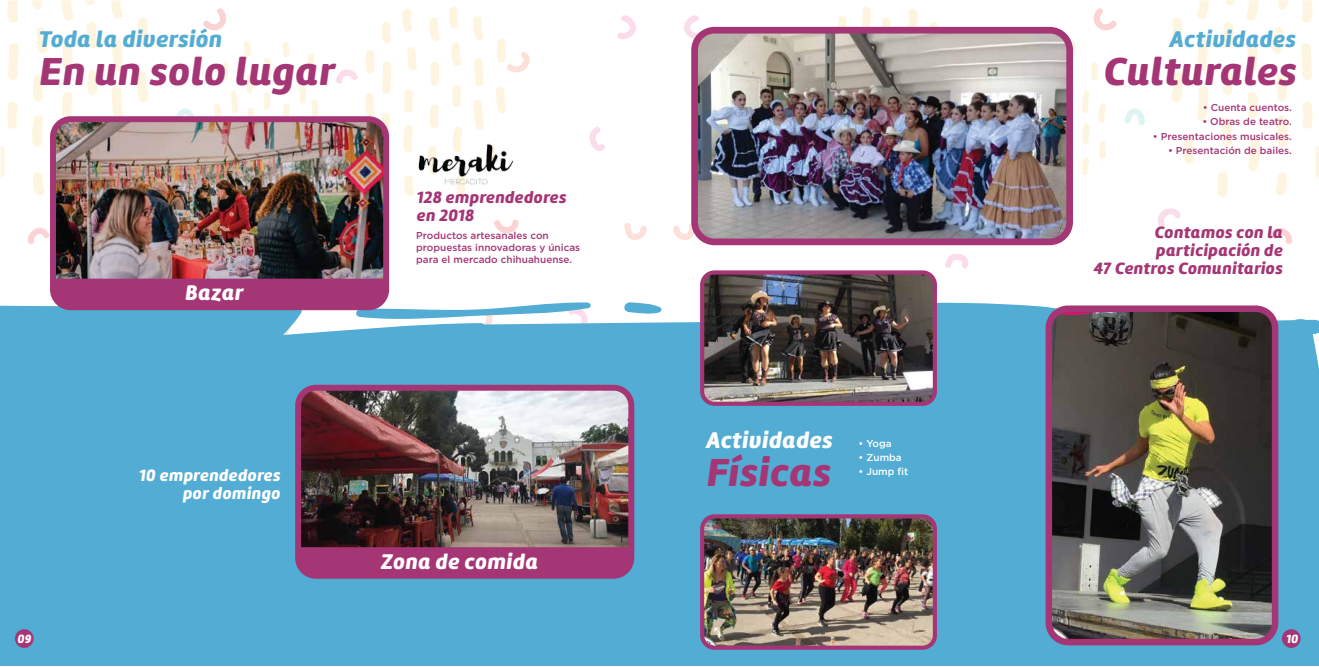
<style>
.page{position:relative;width:1319px;height:667px;background:#fff}
.page>*{position:absolute;margin:0;border:0;box-sizing:border-box;transform-origin:0 0}
.t1{font:italic 900 40.4px "Amelia Rounded";letter-spacing:.02em;color:#a53676}
.t2{font:italic 900 23.5px "Amelia Rounded";letter-spacing:.025em;color:#52acd3}
.t3{font:italic 900 23.5px "Amelia Rounded";letter-spacing:.025em;color:#fff}
.t4{font:italic 900 22px "Amelia Rounded";letter-spacing:.025em;color:#fff}
.t5{font:italic 900 17px/18.1px "Amelia Rounded";letter-spacing:.025em;color:#a53676}
.t6{font:italic 900 17px/18.1px "Amelia Rounded";letter-spacing:.025em;color:#fff;text-align:right}
.t7{font:italic 900 12.4px "Amelia Rounded";color:#fff}
.t8{font:500 10px/12.2px "Gotham";color:#a53676}
.t9{font:500 10px "Gotham";color:#fff}
</style>
<div class="page">
<svg style="left:138px;top:17px;width:10px;height:28px"></svg>
<svg style="left:1px;top:146px;width:4px;height:31px"></svg>
<svg style="left:7px;top:0;width:11px;height:23px"></svg>
<svg style="left:8px;top:43px;width:11px;height:37px"></svg>
<svg style="left:7px;top:101px;width:11px;height:28px"></svg>
<svg style="left:32px;top:0;width:10px;height:10px"></svg>
<svg style="left:36px;top:27px;width:11px;height:26px"></svg>
<svg style="left:33px;top:75px;width:10px;height:26px"></svg>
<svg style="left:32px;top:115px;width:11px;height:32px"></svg>
<svg style="left:33px;top:172px;width:11px;height:24px"></svg>
<svg style="left:61px;top:0;width:13px;height:20px"></svg>
<svg style="left:63px;top:43px;width:9px;height:28px"></svg>
<svg style="left:62px;top:92px;width:10px;height:25px"></svg>
<svg style="left:85px;top:0;width:10px;height:6px"></svg>
<svg style="left:86px;top:22px;width:12px;height:27px"></svg>
<svg style="left:87px;top:70px;width:11px;height:25px"></svg>
<svg style="left:111px;top:0;width:12px;height:19px"></svg>
<svg style="left:112px;top:39px;width:11px;height:33px"></svg>
<svg style="left:111px;top:87px;width:12px;height:29px"></svg>
<svg style="left:137px;top:72px;width:12px;height:30px"></svg>
<svg style="left:402px;top:9px;width:10px;height:23px"></svg>
<svg style="left:407px;top:47px;width:10px;height:23px"></svg>
<svg style="left:404px;top:89px;width:9px;height:13px"></svg>
<svg style="left:429px;top:17px;width:11px;height:24px"></svg>
<svg style="left:431px;top:61px;width:8px;height:25px"></svg>
<svg style="left:449px;top:7px;width:10px;height:21px"></svg>
<svg style="left:451px;top:43px;width:11px;height:23px"></svg>
<svg style="left:452px;top:85px;width:9px;height:17px"></svg>
<svg style="left:473px;top:16px;width:11px;height:24px"></svg>
<svg style="left:474px;top:58px;width:10px;height:29px"></svg>
<svg style="left:474px;top:100px;width:8px;height:2px"></svg>
<svg style="left:496px;top:86px;width:9px;height:16px"></svg>
<svg style="left:308px;top:54px;width:6px;height:21px"></svg>
<svg style="left:299px;top:86px;width:19px;height:30px"></svg>
<svg style="left:244px;top:41px;width:7px;height:16px"></svg>
<svg style="left:283px;top:104px;width:6px;height:12px"></svg>
<svg style="left:283px;top:74px;width:7px;height:20px"></svg>
<svg style="left:282px;top:42px;width:7px;height:15px"></svg>
<svg style="left:264px;top:92px;width:6px;height:18px"></svg>
<svg style="left:264px;top:58px;width:8px;height:21px"></svg>
<svg style="left:247px;top:108px;width:7px;height:8px"></svg>
<svg style="left:246px;top:74px;width:8px;height:19px"></svg>
<svg style="left:222px;top:63px;width:6px;height:17px"></svg>
<svg style="left:230px;top:91px;width:8px;height:22px"></svg>
<svg style="left:214px;top:103px;width:7px;height:13px"></svg>
<svg style="left:176px;top:108px;width:18px;height:8px"></svg>
<svg style="left:28px;top:228px;width:22px;height:16px"></svg>
<svg style="left:203px;top:8px;width:23px;height:23px"></svg>
<svg style="left:336px;top:22px;width:56px;height:94px"></svg>
<svg style="left:497px;top:38px;width:33px;height:35px"></svg>
<svg style="left:617px;top:15px;width:19px;height:24px"></svg>
<svg style="left:624px;top:223px;width:22px;height:17px"></svg>
<svg style="left:589px;top:127px;width:16px;height:24px"></svg>
<svg style="left:495px;top:226px;width:23px;height:7px"></svg>
<svg style="left:1172px;top:17px;width:10px;height:28px"></svg>
<svg style="left:1315px;top:146px;width:3px;height:31px"></svg>
<svg style="left:1301px;top:0;width:11px;height:23px"></svg>
<svg style="left:1301px;top:43px;width:10px;height:37px"></svg>
<svg style="left:1302px;top:101px;width:10px;height:28px"></svg>
<svg style="left:1217px;top:172px;width:10px;height:25px"></svg>
<svg style="left:1278px;top:0;width:9px;height:10px"></svg>
<svg style="left:1272px;top:27px;width:11px;height:26px"></svg>
<svg style="left:1277px;top:75px;width:9px;height:26px"></svg>
<svg style="left:1277px;top:115px;width:10px;height:32px"></svg>
<svg style="left:1276px;top:172px;width:10px;height:24px"></svg>
<svg style="left:1246px;top:0;width:12px;height:20px"></svg>
<svg style="left:1247px;top:43px;width:9px;height:28px"></svg>
<svg style="left:1248px;top:92px;width:9px;height:27px"></svg>
<svg style="left:1248px;top:139px;width:11px;height:32px"></svg>
<svg style="left:1225px;top:0;width:9px;height:6px"></svg>
<svg style="left:1222px;top:22px;width:11px;height:27px"></svg>
<svg style="left:1222px;top:70px;width:10px;height:25px"></svg>
<svg style="left:1221px;top:117px;width:11px;height:29px"></svg>
<svg style="left:1184px;top:137px;width:9px;height:27px"></svg>
<svg style="left:1197px;top:0;width:11px;height:19px"></svg>
<svg style="left:1197px;top:39px;width:10px;height:33px"></svg>
<svg style="left:1197px;top:87px;width:11px;height:34px"></svg>
<svg style="left:1171px;top:72px;width:11px;height:30px"></svg>
<svg style="left:906px;top:9px;width:11px;height:18px"></svg>
<svg style="left:878px;top:17px;width:12px;height:10px"></svg>
<svg style="left:860px;top:7px;width:11px;height:20px"></svg>
<svg style="left:834px;top:16px;width:12px;height:11px"></svg>
<svg style="left:1099px;top:141px;width:7px;height:18px"></svg>
<svg style="left:1071px;top:41px;width:5px;height:18px"></svg>
<svg style="left:1072px;top:136px;width:1px;height:20px"></svg>
<svg style="left:1072px;top:106px;width:1px;height:20px"></svg>
<svg style="left:1072px;top:73px;width:2px;height:22px"></svg>
<svg style="left:1091px;top:63px;width:6px;height:17px"></svg>
<svg style="left:1081px;top:157px;width:8px;height:18px"></svg>
<svg style="left:1082px;top:123px;width:8px;height:21px"></svg>
<svg style="left:1082px;top:91px;width:8px;height:22px"></svg>
<svg style="left:1098px;top:103px;width:8px;height:20px"></svg>
<svg style="left:1158px;top:208px;width:23px;height:20px"></svg>
<svg style="left:1124px;top:108px;width:21px;height:18px"></svg>
<svg style="left:1270px;top:228px;width:22px;height:16px"></svg>
<svg style="left:1093px;top:8px;width:24px;height:23px"></svg>
<svg style="left:927px;top:22px;width:57px;height:5px"></svg>
<svg style="left:945px;top:254px;width:24px;height:14px"></svg>
<svg style="left:684px;top:15px;width:15px;height:24px"></svg>
<svg style="left:673px;top:223px;width:20px;height:17px"></svg>
<div style="left:0;top:298px;width:1318px;height:367px;background:#52acd3"></div>
<svg style="left:384px;top:302px;width:208px;height:29px"></svg>
<svg style="left:621px;top:301px;width:41px;height:13px"></svg>
<div style="left:15px;top:628px;width:19px;height:19px;background:#a53676;border-radius:50%"></div>
<div style="left:1281px;top:628px;width:19px;height:19px;background:#a53676;border-radius:50%"></div>
<img style="left:57px;top:123px;width:329px;height:184px">
<div style="left:50px;top:116px;width:339px;height:194px;border:6px solid #a53676;border-radius:18px"></div>
<svg style="left:53px;top:278px;width:331px;height:54px;background:#926ea0"></svg>
<img style="left:369px;top:102px;width:150px;height:124px">
<img style="left:298px;top:387px;width:333px;height:57px">
<div style="left:295px;top:384px;width:339px;height:194px;border:6px solid #a53676;border-radius:18px"></div>
<img style="left:273px;top:444px;width:415px;height:218px">
<img style="left:694px;top:30px;width:370px;height:207px">
<div style="left:691px;top:27px;width:381px;height:218px;border:7px solid #a53676;border-radius:20px"></div>
<img style="left:1048px;top:308px;width:226px;height:333px">
<div style="left:1045px;top:305px;width:233px;height:340px;border:7px solid #a53676;border-radius:19px"></div>
<img style="left:702px;top:275px;width:232px;height:128px">
<div style="left:700px;top:270px;width:236px;height:135px;border:4px solid #a53676;border-radius:12px"></div>
<img style="left:702px;top:516px;width:232px;height:131px">
<div style="left:700px;top:514px;width:236px;height:135px;border:4px solid #a53676;border-radius:12px"></div>
<h2 class="t2" style="left:38px;top:24px;width:184px">Toda la diversión</h2>
<h1 class="t1" style="left:38px;top:46px;width:297px">En un solo lugar</h1>
<h3 class="t4" style="left:184px;top:278px;width:60px">Bazar</h3>
<h2 class="t2" style="left:1168px;top:24px;width:128px">Actividades</h2>
<h1 class="t1" style="left:1102px;top:46px;width:194px">Culturales</h1>
<p class="t8" style="left:1202px;top:101px;width:91px">• Cuenta cuentos.</p>
<p class="t8" style="left:1202px;top:116px;width:91px">• Obras de teatro.</p>
<p class="t8" style="left:1152px;top:130px;width:140px">• Presentaciones musicales.</p>
<p class="t8" style="left:1167px;top:144px;width:125px">• Presentación de bailes.</p>
<h3 class="t5" style="left:416px;top:188px;width:151px">128 emprendedores en 2018</h3>
<p class="t8" style="left:416px;top:229px;width:165px">Productos artesanales con propuestas innovadoras y únicas para el mercado chihuahuense.</p>
<h3 class="t5" style="left:1092px;top:223px;width:191px;text-align:right">Contamos con la participación de<br>47 Centros Comunitarios</h3>
<h3 class="t6" style="left:138px;top:465px;width:143px">10 emprendedores por domingo</h3>
<h3 class="t4" style="left:380px;top:547px;width:158px">Zona de comida</h3>
<h2 class="t3" style="left:705px;top:425px;width:128px">Actividades</h2>
<h1 class="t1" style="left:705px;top:446px;width:125px">Físicas</h1>
<p class="t9" style="left:858px;top:436px;width:35px">• Yoga</p>
<p class="t9" style="left:858px;top:451px;width:45px">• Zumba</p>
<p class="t9" style="left:858px;top:465px;width:51px">• Jump fit</p>
<p class="t7" style="left:17px;top:630px;width:15px">09</p>
<p class="t7" style="left:1285px;top:630px;width:14px">10</p>
</div>
